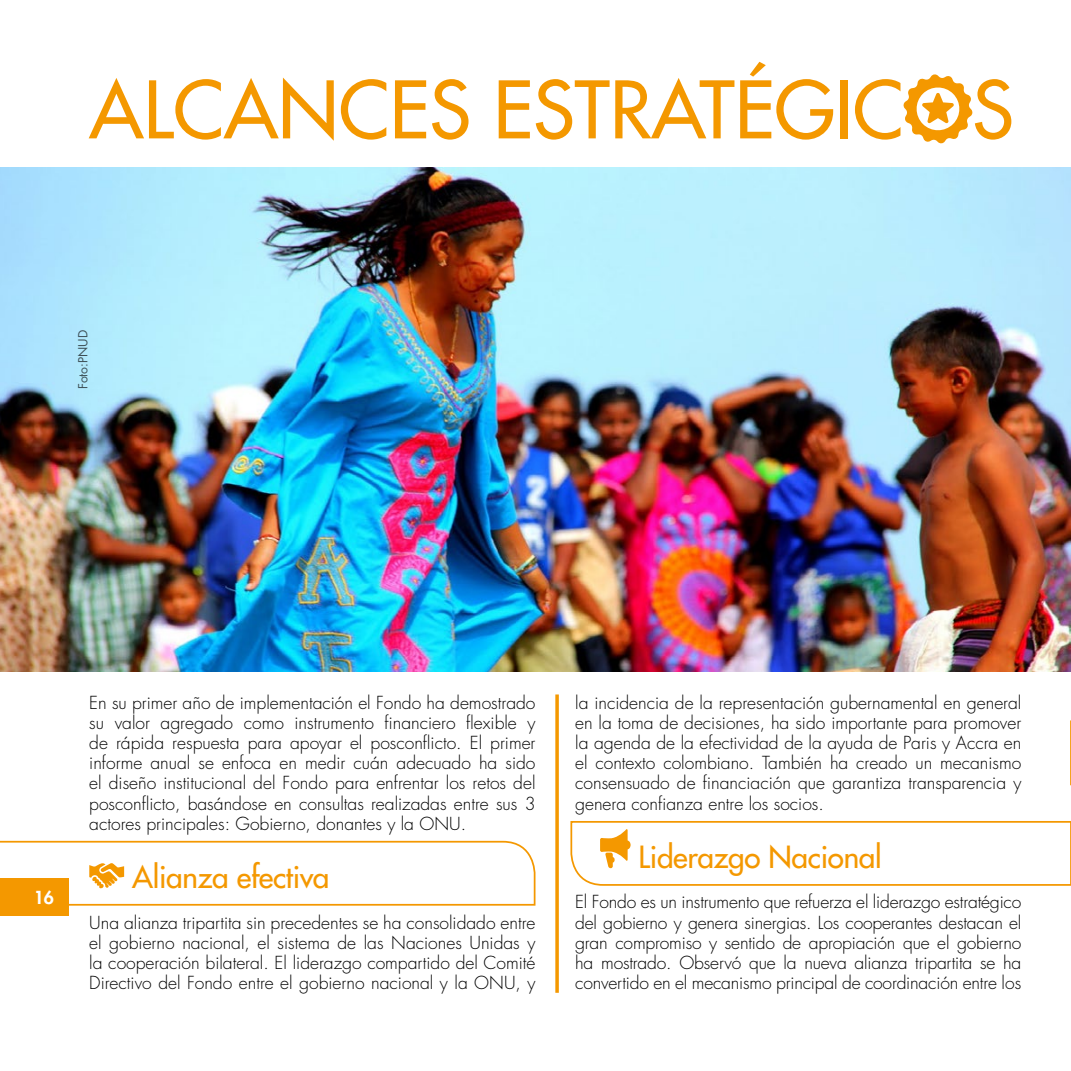
<style>
.page{position:relative;width:1071px;height:1071px;background:#fff}
.page>*{position:absolute;margin:0;border:0;box-sizing:border-box;transform-origin:0 0}
.t1{font:500 77px "Futura Std";color:#f49800}
.t2{font:500 29.75px "Futura Std";letter-spacing:-.01em;color:#f49800}
.t3{font:300 17.5px/20.1px "Futura Std";color:#000;text-align:justify}
.t4{font:800 17.5px "Futura Std";color:#fff}
.t5{font:12.25px "Futura Std";color:#000}
</style>
<div class="page">
<svg style="left:1070px;top:720px;width:1px;height:66px"></svg>
<img style="left:0;top:168px;width:1071px;height:504px">
<svg style="left:0;top:840px;width:536px;height:66px"></svg>
<svg style="left:903px;top:74px;width:70px;height:70px"></svg>
<svg style="left:570px;top:821px;width:501px;height:65px"></svg>
<svg style="left:555px;top:694px;width:4px;height:299px"></svg>
<div style="left:0;top:878px;width:69px;height:38px;background:#f49800"></div>
<h1 class="t1" style="left:89px;top:62px;width:926px">ALCANCES ESTRATÉGIC S</h1>
<p class="t5" style="left:75px;top:389px;width:61px;rotate:-90deg">Foto:PNUD</p>
<p class="t4" style="left:34px;top:887px;width:22px">16</p>
<p class="t3" style="left:89px;top:693px;width:448px">En su primer año de implementación el Fondo ha demostrado su valor agregado como instrumento financiero flexible y de rápida respuesta para apoyar el posconflicto. El primer informe anual se enfoca en medir cuán adecuado ha sido el diseño institucional del Fondo para enfrentar los retos del posconflicto, basándose en consultas realizadas entre sus 3 actores principales: Gobierno, donantes y la ONU.</p>
<h2 class="t2" style="left:132px;top:859px;width:199px">Alianza efectiva</h2>
<p class="t3" style="left:89px;top:913px;width:448px">Una alianza tripartita sin precedentes se ha consolidado entre el gobierno nacional, el sistema de las Naciones Unidas y la cooperación bilateral. El liderazgo compartido del Comité Directivo del Fondo entre el gobierno nacional y la ONU, y</p>
<p class="t3" style="left:575px;top:693px;width:448px">la incidencia de la representación gubernamental en general en la toma de decisiones, ha sido importante para promover la agenda de la efectividad de la ayuda de Paris y Accra en el contexto colombiano. También ha creado un mecanismo consensuado de financiación que garantiza transparencia y genera confianza entre los socios.</p>
<h2 class="t2" style="left:639px;top:839px;width:245px">Liderazgo Nacional</h2>
<p class="t3" style="left:575px;top:893px;width:448px">El Fondo es un instrumento que refuerza el liderazgo estratégico del gobierno y genera sinergias. Los cooperantes destacan el gran compromiso y sentido de apropiación que el gobierno ha mostrado. Observó que la nueva alianza tripartita se ha convertido en el mecanismo principal de coordinación entre los</p>
</div>
